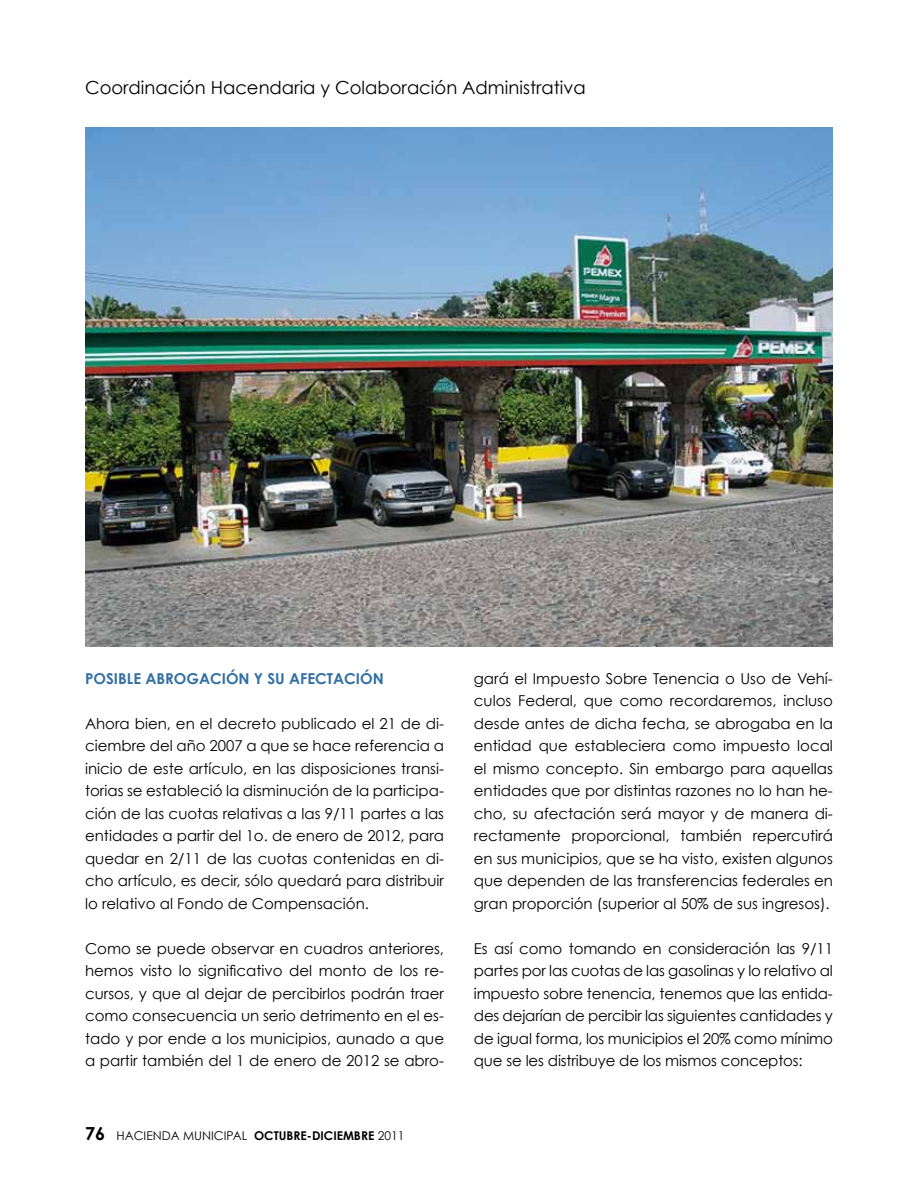
<style>
.page{position:relative;width:918px;height:1188px;background:#fff}
.page>*{position:absolute;margin:0;border:0;box-sizing:border-box;transform-origin:0 0}
.t1{font:18px "Century Gothic";color:#000}
.t2{font:15px/22.5px "Century Gothic";color:#000;text-align:justify}
.t3{font:700 15px "Century Gothic";color:#316ea4}
.t4{font:12.15px "Century Gothic";color:#000}
.s1{font-weight:700;font-size:18px}
.s2{font-weight:700}
</style>
<div class="page">
<img style="left:85px;top:128px;width:748px;height:518px">
<p class="t1" style="left:85px;top:76px;width:502px">Coordinación Hacendaria y Colaboración Administrativa</p>
<p class="t3" style="left:85px;top:669px;width:300px">POSIBLE ABROGACIÓN Y SU AFECTACIÓN</p>
<p class="t2" style="left:85px;top:712px;width:361px">Ahora bien, en el decreto publicado el 21 de di&shy;ciembre del año 2007 a que se hace referencia a inicio de este artículo, en las disposiciones transi&shy;torias se estableció la disminución de la participa&shy;ción de las cuotas relativas a las 9/11 partes a las entidades a partir del 1o. de enero de 2012, para quedar en 2/11 de las cuotas contenidas en di&shy;cho artículo, es decir, sólo quedará para distribuir lo relativo al Fondo de Compensación.</p>
<p class="t2" style="left:85px;top:937px;width:361px">Como se puede observar en cuadros anteriores, hemos visto lo significativo del monto de los re&shy;cursos, y que al dejar de percibirlos podrán traer como consecuencia un serio detrimento en el es&shy;tado y por ende a los municipios, aunado a que a partir también del 1 de enero de 2012 se abro-</p>
<p class="t4" style="left:85px;top:1128px;width:321px"><span class="s1">76</span> HACIENDA MUNICIPAL <span class="s2">OCTUBRE-DICIEMBRE</span> 2011</p>
<p class="t2" style="left:474px;top:667px;width:361px">gará el Impuesto Sobre Tenencia o Uso de Vehí&shy;culos Federal, que como recordaremos, incluso desde antes de dicha fecha, se abrogaba en la entidad que estableciera como impuesto local el mismo concepto. Sin embargo para aquellas entidades que por distintas razones no lo han he&shy;cho, su afectación será mayor y de manera di&shy;rectamente proporcional, también repercutirá en sus municipios, que se ha visto, existen algunos que dependen de las transferencias federales en gran proporción (superior al 50% de sus ingresos).</p>
<p class="t2" style="left:474px;top:937px;width:361px">Es así como tomando en consideración las 9/11 partes por las cuotas de las gasolinas y lo relativo al impuesto sobre tenencia, tenemos que las entida&shy;des dejarían de percibir las siguientes cantidades y de igual forma, los municipios el 20% como mínimo que se les distribuye de los mismos conceptos:</p>
</div>
